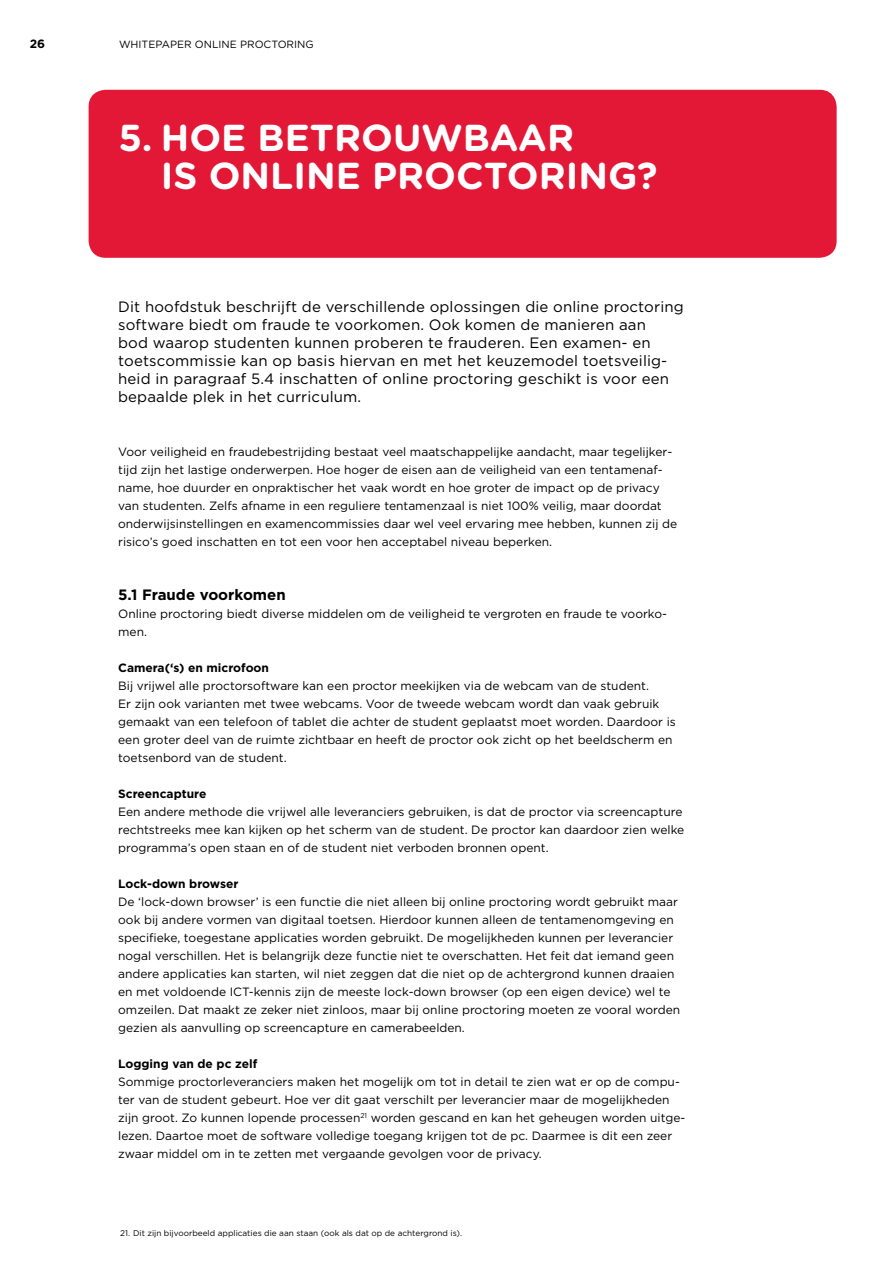
<style>
.page{position:relative;width:893px;height:1263px;background:#fff}
.page>*{position:absolute;margin:0;border:0;box-sizing:border-box;transform-origin:0 0}
.t1{font:700 37.5px/37.5px "Gotham Rounded";color:#fff}
.t2{font:15px/18px "Gotham";letter-spacing:.01em;color:#000}
.t3{font:700 15px "Gotham";color:#000}
.t4{font:12px/18px "Gotham";color:#000}
.t5{font:700 12px "Gotham";color:#000}
.t6{font:700 12px "Gotham Rounded";color:#000}
.t7{font:10.5px "Gotham Rounded";color:#000}
.t8{font:8.25px "Gotham";color:#000}
</style>
<div class="page">
<div style="left:89px;top:90px;width:748px;height:168px;background:#e31837;border-radius:17px"></div>
<p class="t6" style="left:30px;top:35px;width:17px">26</p>
<p class="t7" style="left:119px;top:37px;width:196px">WHITEPAPER ONLINE PROCTORING</p>
<h1 class="t1" style="left:161px;top:117px;width:498px;text-indent:-43px">5. HOE BETROUWBAAR<br>IS ONLINE PROCTORING?</h1>
<p class="t2" style="left:118px;top:297px;width:567px">Dit hoofdstuk beschrijft de verschillende oplossingen die online proctoring software biedt om fraude te voorkomen. Ook komen de manieren aan<br>bod waarop studenten kunnen proberen te frauderen. Een examen- en toetscommissie kan op basis hiervan en met het keuzemodel toetsveilig&shy;heid in paragraaf 5.4 inschatten of online proctoring geschikt is voor een bepaalde plek in het curriculum.</p>
<p class="t4" style="left:118px;top:442px;width:561px">Voor veiligheid en fraudebestrijding bestaat veel maatschappelijke aandacht, maar tegelijker&shy;tijd zijn het lastige onderwerpen. Hoe hoger de eisen aan de veiligheid van een tentamenaf&shy;name, hoe duurder en onpraktischer het vaak wordt en hoe groter de impact op de privacy van studenten. Zelfs afname in een reguliere tentamenzaal is niet 100% veilig, maar doordat onderwijsinstellingen en examencommissies daar wel veel ervaring mee hebben, kunnen zij de risico’s goed inschatten en tot een voor hen acceptabel niveau beperken.</p>
<p class="t3" style="left:118px;top:585px;width:169px">5.1 Fraude voorkomen</p>
<p class="t4" style="left:118px;top:604px;width:550px">Online proctoring biedt diverse middelen om de veiligheid te vergroten en fraude te voorko&shy;men.</p>
<p class="t5" style="left:118px;top:660px;width:152px">Camera(‘s) en microfoon</p>
<p class="t4" style="left:118px;top:676px;width:559px">Bij vrijwel alle proctorsoftware kan een proctor meekijken via de webcam van de student.<br>Er zijn ook varianten met twee webcams. Voor de tweede webcam wordt dan vaak gebruik gemaakt van een telefoon of tablet die achter de student geplaatst moet worden. Daardoor is een groter deel van de ruimte zichtbaar en heeft de proctor ook zicht op het beeldscherm en toetsenbord van de student.</p>
<p class="t5" style="left:118px;top:786px;width:90px">Screencapture</p>
<p class="t4" style="left:118px;top:802px;width:568px">Een andere methode die vrijwel alle leveranciers gebruiken, is dat de proctor via screencapture rechtstreeks mee kan kijken op het scherm van de student. De proctor kan daardoor zien welke programma’s open staan en of de student niet verboden bronnen opent.</p>
<p class="t5" style="left:118px;top:876px;width:122px">Lock-down browser</p>
<p class="t4" style="left:118px;top:892px;width:563px">De ‘lock-down browser’ is een functie die niet alleen bij online proctoring wordt gebruikt maar ook bij andere vormen van digitaal toetsen. Hierdoor kunnen alleen de tentamenomgeving en specifieke, toegestane applicaties worden gebruikt. De mogelijkheden kunnen per leverancier nogal verschillen. Het is belangrijk deze functie niet te overschatten. Het feit dat iemand geen andere applicaties kan starten, wil niet zeggen dat die niet op de achtergrond kunnen draaien en met voldoende ICT-kennis zijn de meeste lock-down browser (op een eigen device) wel te omzeilen. Dat maakt ze zeker niet zinloos, maar bij online proctoring moeten ze vooral worden gezien als aanvulling op screencapture en camerabeelden.</p>
<p class="t5" style="left:118px;top:1056px;width:141px">Logging van de pc zelf</p>
<p class="t4" style="left:118px;top:1072px;width:569px">Sommige proctorleveranciers maken het mogelijk om tot in detail te zien wat er op de compu&shy;ter van de student gebeurt. Hoe ver dit gaat verschilt per leverancier maar de mogelijkheden zijn groot. Zo kunnen lopende processen<sup>21</sup> worden gescand en kan het geheugen worden uitge&shy;lezen. Daartoe moet de software volledige toegang krijgen tot de pc. Daarmee is dit een zeer zwaar middel om in te zetten met vergaande gevolgen voor de privacy.</p>
<p class="t8" style="left:120px;top:1227px;width:343px">21. Dit zijn bijvoorbeeld applicaties die aan staan (ook als dat op de achtergrond is).</p>
</div>
